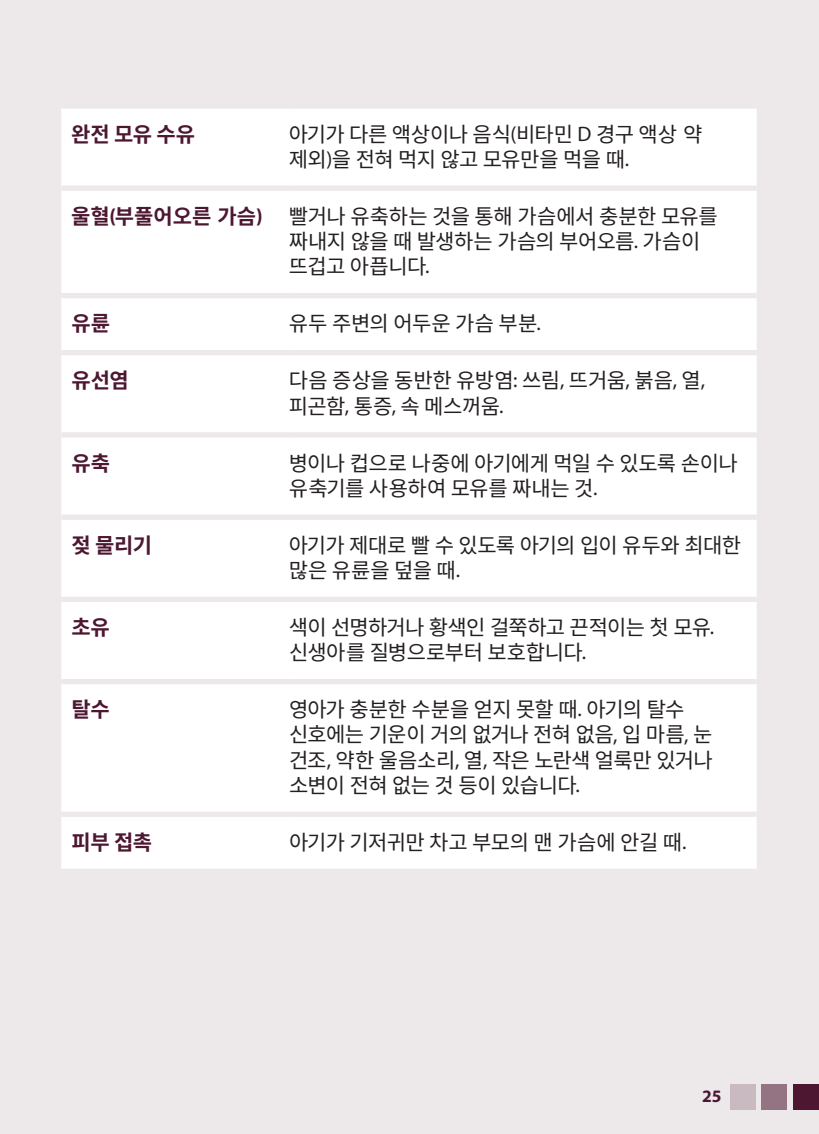
<style>
.page{position:relative;width:819px;height:1134px;background:#ede8ea}
.page>*{position:absolute;margin:0;border:0;box-sizing:border-box;transform-origin:0 0}
.t1{font:21px/25.2px "Noto Sans CJ Kkr";letter-spacing:-.03em;color:#231f20}
.t2{font:700 21px "Noto Sans CJ Kkr";letter-spacing:-.01em;color:#4d1731}
.t3{font:21px "Noto Sans CJ Kkr";letter-spacing:.005em;color:#231f20}
.t4{font:700 17.5px "Myriad Pro";color:#4d1731}
.s1{font-family:"Myriad Pro"}
.s2{font-weight:700;color:#4d1731}
.s3{font-family:"Myriad Pro";font-weight:700;color:#4d1731}
</style>
<div class="page">
<div style="left:793px;top:1084px;width:26px;height:26px;background:#4d1731"></div>
<div style="left:761px;top:1084px;width:26px;height:26px;background:#947483"></div>
<div style="left:730px;top:1084px;width:26px;height:26px;background:#c9b9c1"></div>
<div style="left:61px;top:109px;width:696px;height:760px;background:#fff"></div>
<div style="left:61px;top:186px;width:228px;height:5px;background:#ede8ea"></div>
<div style="left:289px;top:186px;width:468px;height:5px;background:#ede8ea"></div>
<div style="left:61px;top:350px;width:228px;height:5px;background:#ede8ea"></div>
<div style="left:289px;top:350px;width:468px;height:5px;background:#ede8ea"></div>
<div style="left:61px;top:432px;width:228px;height:6px;background:#ede8ea"></div>
<div style="left:289px;top:432px;width:468px;height:6px;background:#ede8ea"></div>
<div style="left:61px;top:515px;width:228px;height:5px;background:#ede8ea"></div>
<div style="left:289px;top:515px;width:468px;height:5px;background:#ede8ea"></div>
<div style="left:61px;top:597px;width:228px;height:5px;background:#ede8ea"></div>
<div style="left:289px;top:597px;width:468px;height:5px;background:#ede8ea"></div>
<div style="left:61px;top:812px;width:228px;height:5px;background:#ede8ea"></div>
<div style="left:289px;top:812px;width:468px;height:5px;background:#ede8ea"></div>
<div style="left:61px;top:679px;width:228px;height:5px;background:#ede8ea"></div>
<div style="left:289px;top:679px;width:468px;height:5px;background:#ede8ea"></div>
<div style="left:61px;top:293px;width:228px;height:5px;background:#ede8ea"></div>
<div style="left:289px;top:293px;width:468px;height:5px;background:#ede8ea"></div>
<p class="t2" style="left:71px;top:122px;width:125px">완전 모유 수유</p>
<p class="t1" style="left:289px;top:122px;width:415px">아기가 다른 액상이나 음식<span class="s1">(</span>비타민 <span class="s1">D</span> 경구 액상 약 제외<span class="s1">)</span>을 전혀 먹지 않고 모유만을 먹을 때<span class="s1">.</span></p>
<p class="t1" style="left:289px;top:204px;width:431px;text-indent:-218px"><span class="s2">울혈</span><span class="s3">(</span><span class="s2">부풀어오른 가슴</span><span class="s3">)</span> 빨거나 유축하는 것을 통해 가슴에서 충분한 모유를 짜내지 않을 때 발생하는 가슴의 부어오름<span class="s1">.</span> 가슴이 뜨겁고 아픕니다<span class="s1">.</span></p>
<p class="t2" style="left:71px;top:312px;width:40px">유륜</p>
<p class="t3" style="left:289px;top:312px;width:252px">유두 주변의 어두운 가슴 부분<span class="s1">.</span></p>
<p class="t2" style="left:71px;top:369px;width:59px">유선염</p>
<p class="t1" style="left:289px;top:368px;width:418px">다음 증상을 동반한 유방염<span class="s1">:</span> 쓰림<span class="s1">,</span> 뜨거움<span class="s1">,</span> 붉음<span class="s1">,</span> 열<span class="s1">, </span>피곤함<span class="s1">,</span> 통증<span class="s1">,</span> 속 메스꺼움<span class="s1">.</span></p>
<p class="t2" style="left:71px;top:451px;width:40px">유축</p>
<p class="t1" style="left:289px;top:451px;width:450px">병이나 컵으로 나중에 아기에게 먹일 수 있도록 손이나 유축기를 사용하여 모유를 짜내는 것<span class="s1">.</span></p>
<p class="t2" style="left:71px;top:533px;width:82px">젖 물리기</p>
<p class="t1" style="left:289px;top:533px;width:454px">아기가 제대로 빨 수 있도록 아기의 입이 유두와 최대한 많은 유륜을 덮을 때<span class="s1">.</span></p>
<p class="t2" style="left:71px;top:616px;width:40px">초유</p>
<p class="t1" style="left:289px;top:615px;width:425px">색이 선명하거나 황색인 걸쭉하고 끈적이는 첫 모유<span class="s1">. </span>신생아를 질병으로부터 보호합니다<span class="s1">.</span></p>
<p class="t2" style="left:72px;top:698px;width:40px">탈수</p>
<p class="t1" style="left:289px;top:697px;width:425px">영아가 충분한 수분을 얻지 못할 때<span class="s1">.</span> 아기의 탈수 신호에는 기운이 거의 없거나 전혀 없음<span class="s1">,</span> 입 마름<span class="s1">,</span> 눈 건조<span class="s1">,</span> 약한 울음소리<span class="s1">,</span> 열<span class="s1">,</span> 작은 노란색 얼룩만 있거나 소변이 전혀 없는 것 등이 있습니다<span class="s1">.</span></p>
<p class="t2" style="left:72px;top:830px;width:82px">피부 접촉</p>
<p class="t1" style="left:289px;top:830px;width:397px">아기가 기저귀만 차고 부모의 맨 가슴에 안길 때<span class="s1">.</span></p>
<p class="t4" style="left:702px;top:1084px;width:21px">25</p>
</div>
